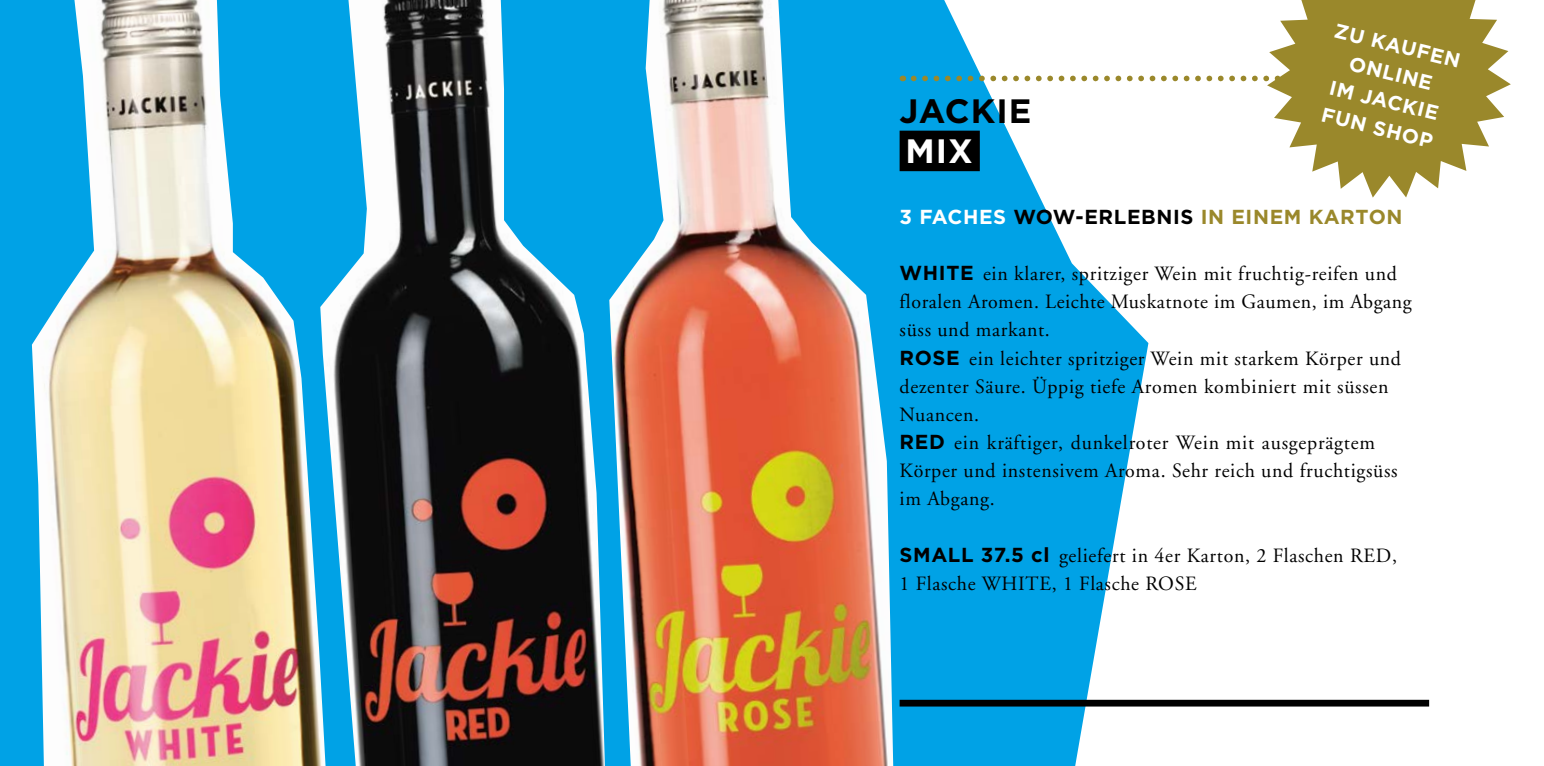
<style>
.page{position:relative;width:1544px;height:766px;background:#fff}
.page>*{position:absolute;margin:0;border:0;box-sizing:border-box;transform-origin:0 0}
.t1{font:700 33.75px "Gotham";letter-spacing:.03em;color:#000}
.t2{font:700 33.75px "Gotham";color:#fff}
.t3{font:20.25px/28.1px "Adobe Garamond";letter-spacing:.035em;color:#000}
.t4{font:700 20.25px "Gotham";letter-spacing:.03em;color:#9a882b}
.t5{font:700 20.25px/28.1px "Gotham";color:#fff;text-align:center}
.s1{color:#fff}
.s2{color:#000}
.s3{font-family:"Gotham";font-weight:700}
</style>
<div class="page">
<img style="left:0;top:0;width:1148px;height:765px">
<svg style="left:913px;top:76px;width:354px;height:5px"></svg>
<div style="left:899px;top:131px;width:80px;height:40px;background:#000"></div>
<div style="left:899px;top:699px;width:530px;height:7px;background:#000"></div>
<svg style="left:1267px;top:0;width:243px;height:197px;fill:#9a882b"></svg>
<h1 class="t1" style="left:899px;top:90px;width:133px">JACKIE</h1>
<h1 class="t2" style="left:905px;top:131px;width:69px">MIX</h1>
<p class="t5" style="left:1338px;top:16px;width:130px;rotate:14deg">ZU KAUFEN<br>ONLINE<br>IM JACKIE<br>FUN SHOP</p>
<p class="t4" style="left:899px;top:204px;width:504px"><span class="s1">3 FACHES</span> <span class="s2">WOW-ERLEBNIS</span> IN EINEM KARTON</p>
<p class="t3" style="left:899px;top:260px;width:513px"><span class="s3">WHITE</span> ein klarer, spritziger Wein mit fruchtig-reifen und floralen Aromen. Leichte Muskatnote im Gaumen, im Abgang süss und markant.<br><span class="s3">ROSE</span> ein leichter spritziger Wein mit starkem Körper und dezenter Säure. Üppig tiefe Aromen kombiniert mit süssen Nuancen.<br><span class="s3">RED</span> ein kräftiger, dunkelroter Wein mit ausgeprägtem Körper und instensivem Aroma. Sehr reich und fruchtigsüss im Abgang.</p>
<p class="t3" style="left:899px;top:541px;width:499px"><span class="s3">SMALL 37.5 cl</span> geliefert in 4er Karton, 2 Flaschen RED,<br>1 Flasche WHITE, 1 Flasche ROSE</p>
</div>
